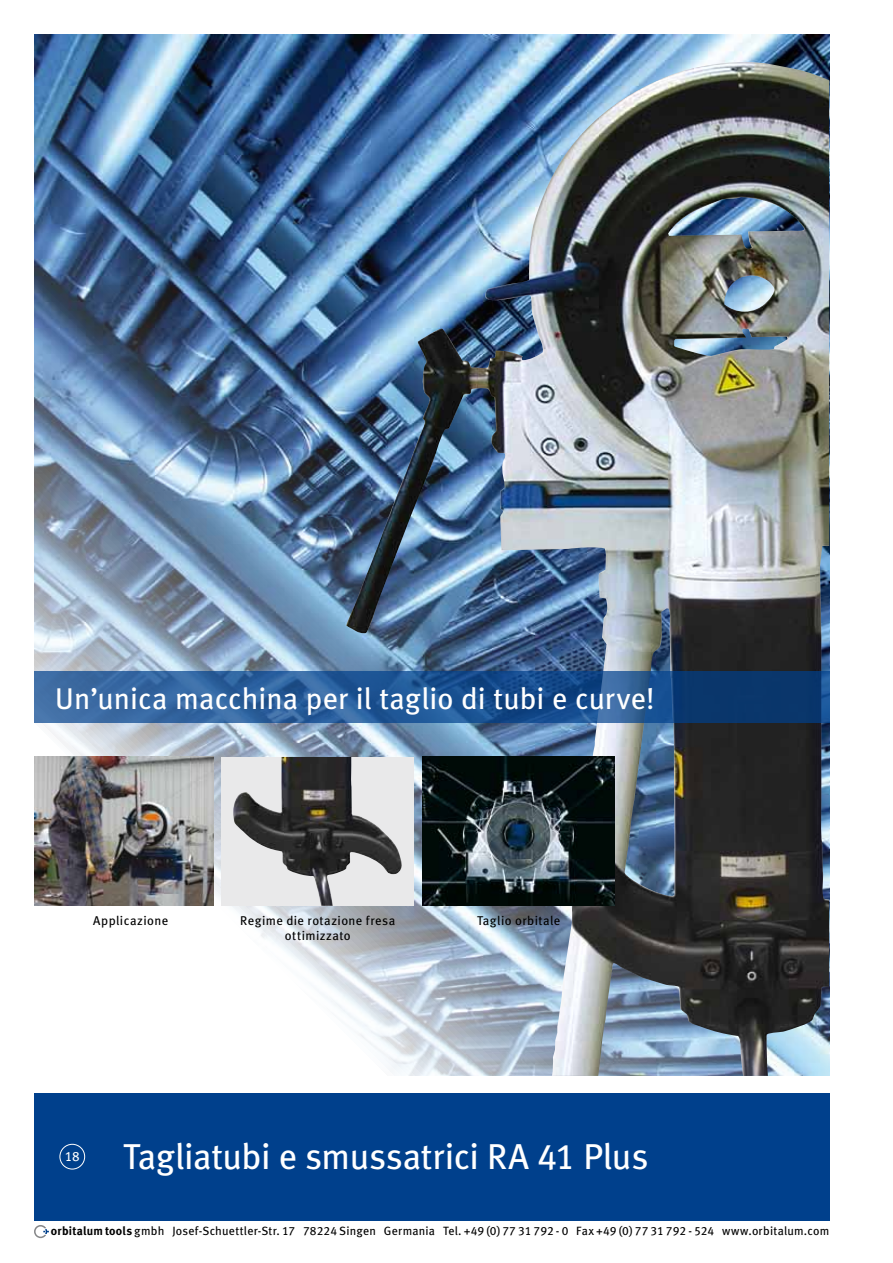
<style>
.page{position:relative;width:893px;height:1263px;background:#fff}
.page>*{position:absolute;margin:0;border:0;box-sizing:border-box;transform-origin:0 0}
.t1{font:36px "Meta Book LF";letter-spacing:-.01em;color:#fff}
.t2{font:30px "Meta Book LF";color:#fff}
.t3{font:13.5px "Meta Book LF";color:#fff}
.t4{font:12.75px/15.3px "Meta Book LF";letter-spacing:.035em;color:#000;text-align:center}
.t5{font:12px "Meta Book LF";letter-spacing:.015em;color:#000}
.s1{font-family:"Meta Bold LF"}
</style>
<div class="page">
<svg style="left:34px;top:1225px;width:15px;height:13px"></svg>
<div style="left:34px;top:1093px;width:795px;height:127px;background:#00408c"></div>
<div style="left:60px;top:1144px;width:25px;height:25px;border:1px solid #fff;border-radius:50%"></div>
<img style="left:34px;top:34px;width:795px;height:979px">
<img style="left:346px;top:76px;width:483px;height:1000px">
<svg style="left:34px;top:672px;width:795px;height:51px"></svg>
<img style="left:34px;top:757px;width:180px;height:149px">
<div style="left:221px;top:757px;width:193px;height:149px;background:#e9e9ea"></div>
<img style="left:233px;top:757px;width:169px;height:149px">
<img style="left:422px;top:757px;width:192px;height:149px">
<h2 class="t2" style="left:55px;top:679px;width:601px">Un’unica macchina per il taglio di tubi e curve!</h2>
<p class="t4" style="left:93px;top:912px;width:76px">Applicazione</p>
<p class="t4" style="left:240px;top:912px;width:157px">Regime die rotazione fresa ottimizzato</p>
<p class="t4" style="left:477px;top:912px;width:85px">Taglio orbitale</p>
<p class="t3" style="left:65px;top:1148px;width:16px">18</p>
<h1 class="t1" style="left:123px;top:1133px;width:527px">Tagliatubi e smussatrici RA 41 Plus</h1>
<p class="t5" style="left:51px;top:1223px;width:780px"><span class="s1">orbitalum tools</span> gmbh Josef-Schuettler-Str. 17 78224 Singen Germania Tel. +49 (0) 77 31 792 - 0 Fax +49 (0) 77 31 792 - 524 www.orbitalum.com</p>
</div>
